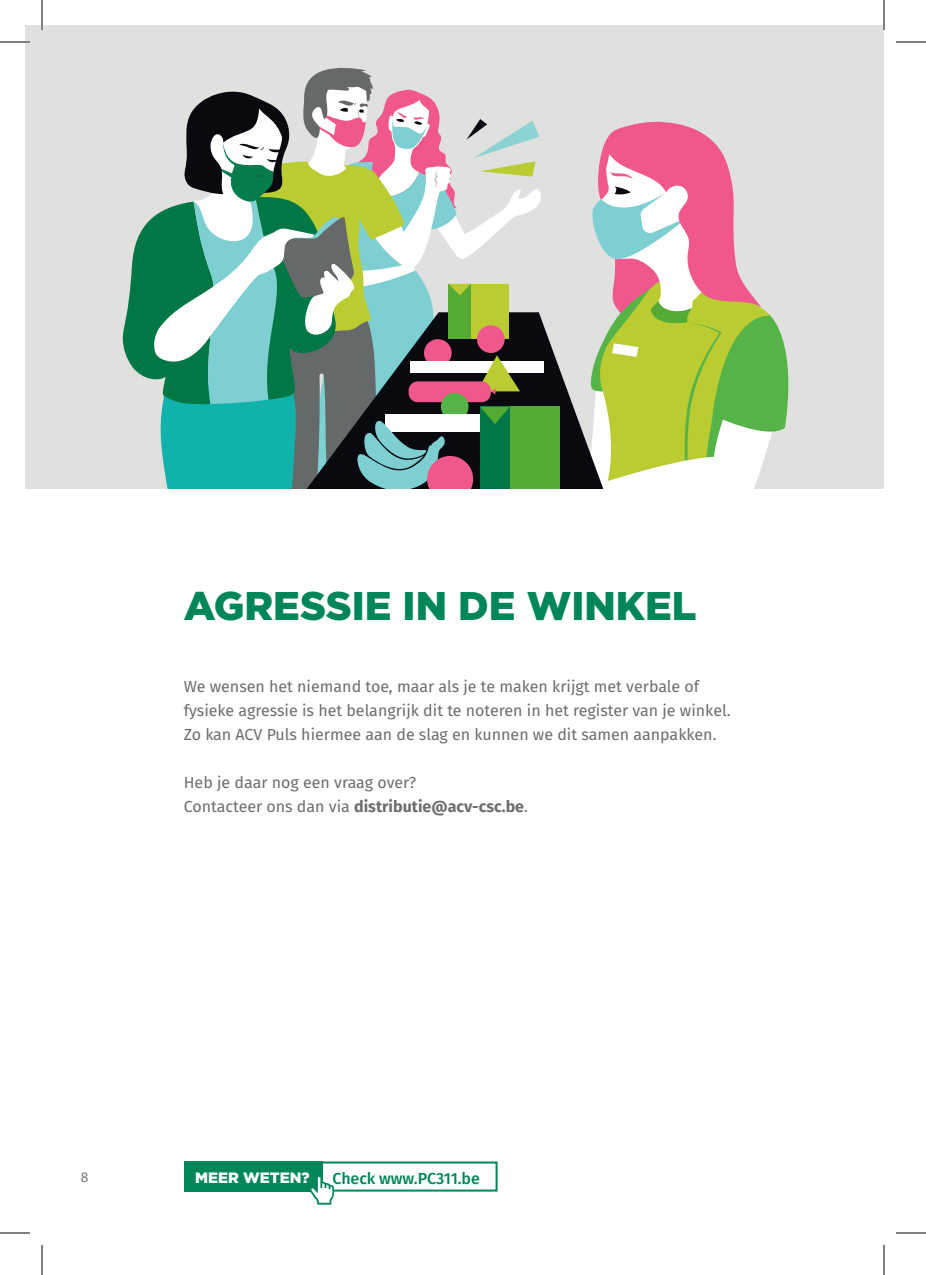
<style>
.page{position:relative;width:926px;height:1275px;background:#fff}
.page>*{position:absolute;margin:0;border:0;box-sizing:border-box;transform-origin:0 0}
.t1{font:900 40px "Gotham";color:#008657}
.t2{font:16px/24px "Fira Sans";color:#6c6d70}
.t3{font:500 16px "Fira Sans";letter-spacing:-.005em;color:#008657}
.t4{font:900 15px "Gotham";color:#fff}
.t5{font:14px "Fira Sans";color:#6c6d70}
.s1{font-weight:700}
</style>
<div class="page">
<div style="left:319px;top:1161px;width:179px;height:30px;border:2px solid #008657"></div>
<div style="left:184px;top:1161px;width:138px;height:30px;background:#008657"></div>
<svg style="left:309px;top:1175px;width:25px;height:29px"></svg>
<div style="left:25px;top:25px;width:859px;height:463px;background:#e0e1df"></div>
<svg style="left:592px;top:121px;width:197px;height:367px"></svg>
<svg style="left:543px;top:312px;width:69px;height:176px"></svg>
<div style="left:410px;top:361px;width:134px;height:12px;background:#fff"></div>
<div style="left:480px;top:407px;width:80px;height:81px;background:#5a3"></div>
<svg style="left:123px;top:68px;width:420px;height:420px"></svg>
<hr style="left:0;top:41px;width:30px;height:2px;background:#fff">
<hr style="left:41px;top:0;width:2px;height:30px;background:#fff">
<hr style="left:883px;top:0;width:2px;height:30px;background:#fff">
<hr style="left:0;top:42px;width:30px;height:1px;background:#000">
<hr style="left:896px;top:42px;width:30px;height:1px;background:#000">
<hr style="left:0;top:1232px;width:30px;height:1px;background:#000">
<hr style="left:896px;top:1232px;width:30px;height:1px;background:#000">
<hr style="left:42px;top:0;width:1px;height:30px;background:#000">
<hr style="left:42px;top:1245px;width:1px;height:30px;background:#000">
<hr style="left:884px;top:0;width:1px;height:30px;background:#000">
<hr style="left:884px;top:1245px;width:1px;height:30px;background:#000">
<h1 class="t1" style="left:184px;top:578px;width:514px">AGRESSIE IN DE WINKEL</h1>
<p class="t2" style="left:184px;top:674px;width:548px">We wensen het niemand toe, maar als je te maken krijgt met verbale of fysieke agressie is het belangrijk dit te noteren in het register van je winkel.<br>Zo kan ACV Puls hiermee aan de slag en kunnen we dit samen aanpakken.</p>
<p class="t2" style="left:184px;top:770px;width:346px">Heb je daar nog een vraag over?<br>Contacteer ons dan via <span class="s1">distributie@acv-csc.be</span>.</p>
<p class="t5" style="left:81px;top:1166px;width:9px">8</p>
<p class="t4" style="left:195px;top:1166px;width:116px">MEER WETEN?</p>
<p class="t3" style="left:333px;top:1165px;width:149px">Check www.PC311.be</p>
</div>
